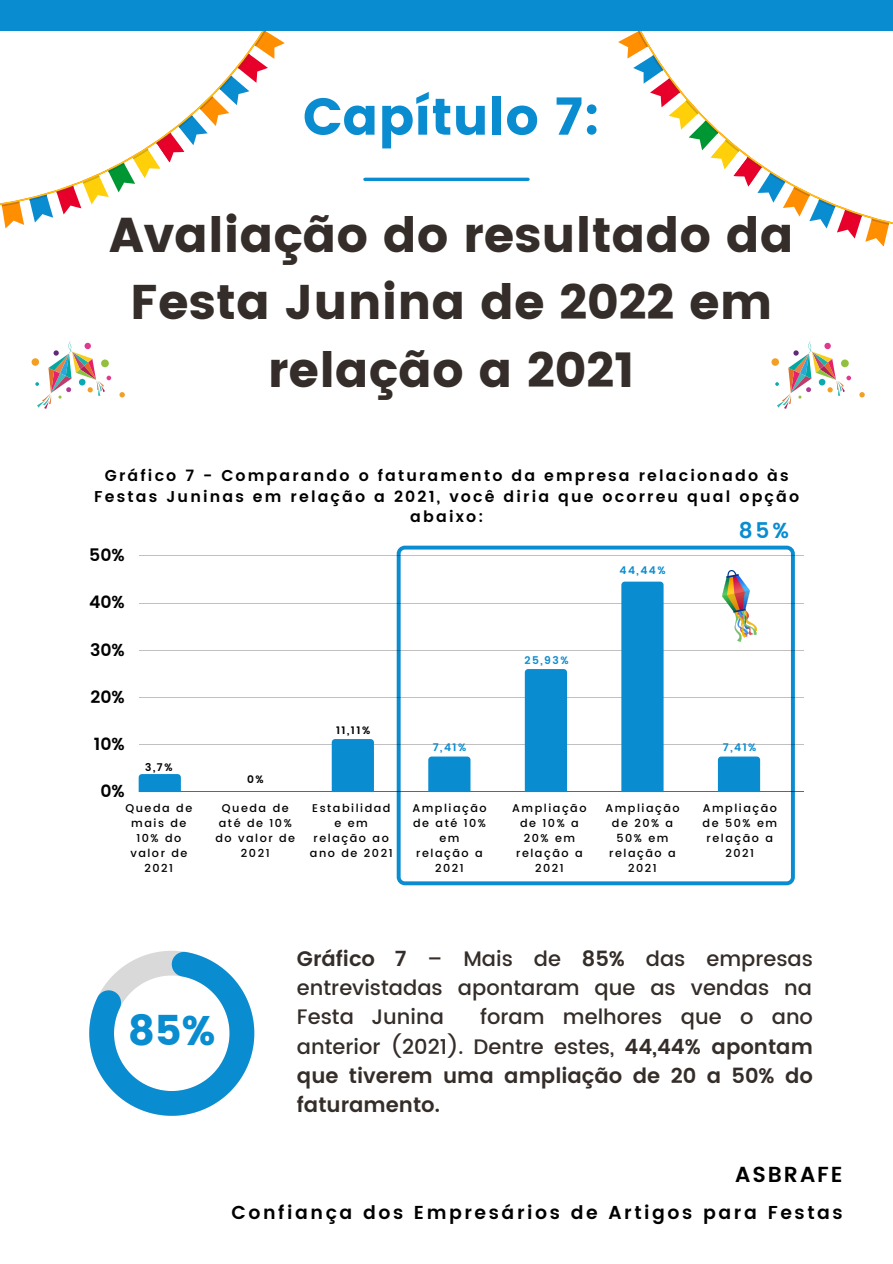
<style>
.page{position:relative;width:893px;height:1264px;background:#fff}
.page>*{position:absolute;margin:0;border:0;box-sizing:border-box;transform-origin:0 0}
.t1{font:51.6px "Poppins";color:#098cd0}
.t2{font:48.6px/67.5px "Poppins";color:#342d29;text-align:center}
.t3{font:41.25px "Poppins";color:#098cd0}
.t4{font:600 21.75px "Poppins";letter-spacing:.09em;color:#000}
.t5{font:600 21.6px "Poppins";color:#098cd0}
.t6{font:600 21px/29.2px "Poppins";color:#342d29;text-align:justify}
.t7{font:500 21px/29.2px "Poppins";color:#342d29;text-align:justify}
.t8{font:600 18.75px "Poppins";letter-spacing:.135em;color:#000}
.t9{font:600 17.25px "Poppins";color:#000}
.t10{font:600 15.75px/20.2px "Poppins";letter-spacing:.135em;color:#000;text-align:center}
.t11{font:500 11.25px/15px "Poppins";letter-spacing:.135em;color:#000;text-align:center}
.t12{font:600 10.65px "Poppins";letter-spacing:.135em;color:#098cd0}
.t13{font:600 10.65px "Poppins";color:#000}
.s1{font-weight:600}
.s2{font-weight:500}
</style>
<div class="page">
<svg style="left:0;top:31px;width:285px;height:198px"></svg>
<svg style="left:156px;top:133px;width:15px;height:11px"></svg>
<svg style="left:178px;top:115px;width:15px;height:13px"></svg>
<svg style="left:199px;top:96px;width:14px;height:14px"></svg>
<svg style="left:219px;top:76px;width:13px;height:14px"></svg>
<svg style="left:238px;top:54px;width:12px;height:15px"></svg>
<svg style="left:255px;top:30px;width:11px;height:16px"></svg>
<svg style="left:618px;top:31px;width:274px;height:216px"></svg>
<hr style="left:365px;top:178px;width:163px;height:3px;background:#098cd0">
<div style="left:0;top:0;width:892px;height:31px;background:#098cd0"></div>
<svg style="left:89px;top:951px;width:165px;height:164px"></svg>
<svg style="left:396px;top:545px;width:398px;height:340px"></svg>
<hr style="left:139px;top:555px;width:664px;height:1px;background:#000">
<hr style="left:139px;top:603px;width:664px;height:1px;background:#000">
<hr style="left:139px;top:650px;width:664px;height:1px;background:#000">
<hr style="left:139px;top:697px;width:664px;height:1px;background:#000">
<hr style="left:139px;top:744px;width:664px;height:1px;background:#000">
<hr style="left:139px;top:791px;width:664px;height:1px;background:#000">
<svg style="left:139px;top:774px;width:42px;height:18px"></svg>
<div style="left:332px;top:739px;width:42px;height:53px;background:#098cd0"></div>
<div style="left:428px;top:756px;width:42px;height:36px;background:#098cd0"></div>
<div style="left:525px;top:669px;width:42px;height:123px;background:#098cd0"></div>
<div style="left:621px;top:581px;width:42px;height:211px;background:#098cd0"></div>
<div style="left:717px;top:756px;width:43px;height:36px;background:#098cd0"></div>
<div style="left:771px;top:358px;width:8px;height:8px;background:#f39f23;border-radius:50%"></div>
<svg style="left:859px;top:392px;width:5px;height:5px"></svg>
<svg style="left:775px;top:341px;width:76px;height:68px"></svg>
<div style="left:32px;top:358px;width:7px;height:8px;background:#f39f23;border-radius:50%"></div>
<svg style="left:119px;top:392px;width:6px;height:5px"></svg>
<svg style="left:35px;top:341px;width:76px;height:68px"></svg>
<img style="left:722px;top:571px;width:34px;height:70px">
<h1 class="t1" style="left:303px;top:87px;width:298px">Capítulo 7:</h1>
<h2 class="t2" style="left:109px;top:201px;width:686px">Avaliação do resultado da<br>Festa Junina de 2022 em relação a 2021</h2>
<h3 class="t10" style="left:94px;top:466px;width:706px">Gráfico 7 - Comparando o faturamento da empresa relacionado às<br>Festas Juninas em relação a 2021, você diria que ocorreu qual opção abaixo:</h3>
<h3 class="t5" style="left:738px;top:518px;width:52px">85%</h3>
<h3 class="t9" style="left:89px;top:545px;width:37px">50%</h3>
<h3 class="t9" style="left:89px;top:592px;width:37px">40%</h3>
<h3 class="t9" style="left:90px;top:639px;width:36px">30%</h3>
<h3 class="t9" style="left:90px;top:686px;width:36px">20%</h3>
<h3 class="t9" style="left:94px;top:734px;width:33px">10%</h3>
<h3 class="t9" style="left:100px;top:781px;width:26px">0%</h3>
<p class="t13" style="left:145px;top:761px;width:29px;rotate:-1deg">3,7%</p>
<p class="t13" style="left:247px;top:773px;width:18px">0%</p>
<p class="t13" style="left:336px;top:724px;width:36px">11,11%</p>
<p class="t12" style="left:433px;top:740px;width:35px">7,41%</p>
<p class="t12" style="left:524px;top:654px;width:45px">25,93%</p>
<p class="t12" style="left:619px;top:563px;width:48px">44,44%</p>
<p class="t12" style="left:722px;top:740px;width:35px">7,41%</p>
<p class="t11" style="left:125px;top:800px;width:68px">Queda de mais de<br>10% do valor de<br>2021</p>
<p class="t11" style="left:215px;top:800px;width:81px">Queda de até de 10% do valor de<br>2021</p>
<p class="t11" style="left:310px;top:800px;width:84px">Estabilidad e em relação ao ano de 2021</p>
<p class="t11" style="left:412px;top:800px;width:76px">Ampliação de até 10% em relação a<br>2021</p>
<p class="t11" style="left:512px;top:800px;width:76px">Ampliação de 10% a<br>20% em relação a<br>2021</p>
<p class="t11" style="left:605px;top:800px;width:76px">Ampliação de 20% a<br>50% em relação a<br>2021</p>
<p class="t11" style="left:702px;top:800px;width:76px">Ampliação de 50% em relação a<br>2021</p>
<h3 class="t3" style="left:128px;top:1007px;width:89px">85%</h3>
<h3 class="t7" style="left:297px;top:943px;width:517px"><span class="s1">Gráfico 7</span> – Mais de <span class="s1">85%</span> das empresas entrevistadas apontaram que as vendas na Festa Junina</h3>
<h3 class="t6" style="left:297px;top:1002px;width:517px;text-indent:183px"><span class="s2">foram melhores que o ano anterior (2021). Dentre estes,</span> 44,44% apontam que tiverem uma ampliação de 20 a 50% do faturamento.</h3>
<h3 class="t4" style="left:735px;top:1161px;width:109px">ASBRAFE</h3>
<h3 class="t8" style="left:231px;top:1201px;width:612px">Confiança dos Empresários de Artigos para Festas</h3>
</div>
